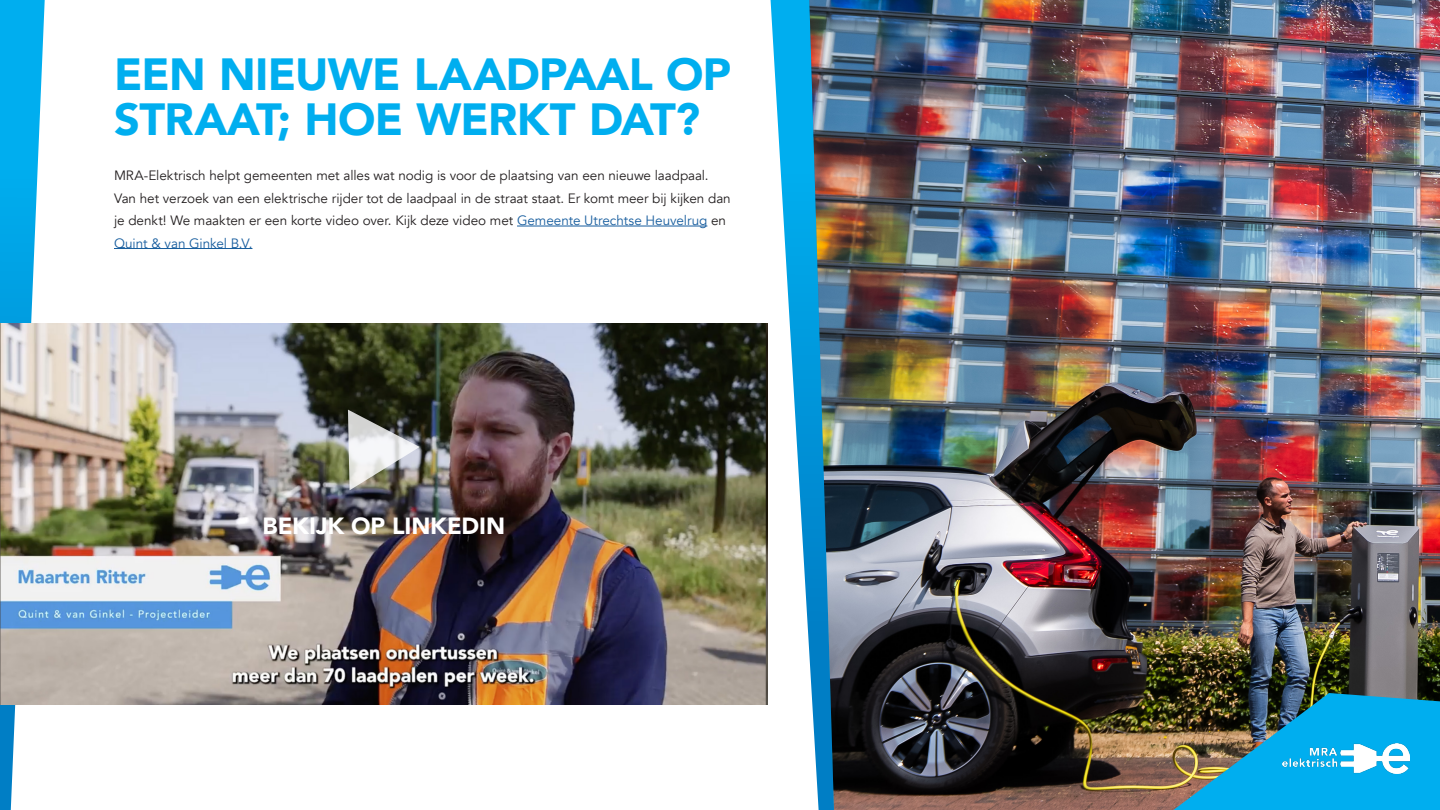
<style>
.page{position:relative;width:1440px;height:810px;background:#fff}
.page>*{position:absolute;margin:0;border:0;box-sizing:border-box;transform-origin:0 0}
.ArtikelKop{font:900 45px/45px "Avenir";letter-spacing:-.015em;color:#00aeef}
.t1{font:900 23.4px "Avenir";letter-spacing:-.005em;color:#fff}
.t2{font:13.5px/22.5px "Avenir";letter-spacing:-.005em;color:#231f20}
.s1{color:#175d9e}
</style>
<div class="page">
<hr style="left:517px;top:226px;width:190px;height:1px;background:#175d9e">
<hr style="left:114px;top:248px;width:138px;height:1px;background:#175d9e">
<svg style="left:771px;top:0;width:38px;height:647px"></svg>
<img style="left:809px;top:0;width:631px;height:810px">
<svg style="left:0;top:0;width:45px;height:810px"></svg>
<img style="left:0;top:323px;width:768px;height:382px">
<img style="left:348px;top:410px;width:72px;height:80px">
<img style="left:1173px;top:693px;width:267px;height:117px">
<img style="left:1282px;top:744px;width:128px;height:29px">
<p class="ArtikelKop" style="left:114px;top:51px;width:619px">EEN NIEUWE LAADPAAL OP<br>STRAAT; HOE WERKT DAT?</p>
<p class="t2" style="left:114px;top:164px;width:618px">MRA-Elektrisch helpt gemeenten met alles wat nodig is voor de plaatsing van een nieuwe laadpaal.<br>Van het verzoek van een elektrische rijder tot de laadpaal in de straat staat. Er komt meer bij kijken dan je denkt! We maakten er een korte video over. Kijk deze video met <span class="s1">Gemeente Utrechtse Heuvelrug</span> en <span class="s1">Quint &amp; van Ginkel B.V.</span></p>
<p class="t1" style="left:263px;top:506px;width:244px">BEKIJK OP LINKEDIN</p>
</div>
